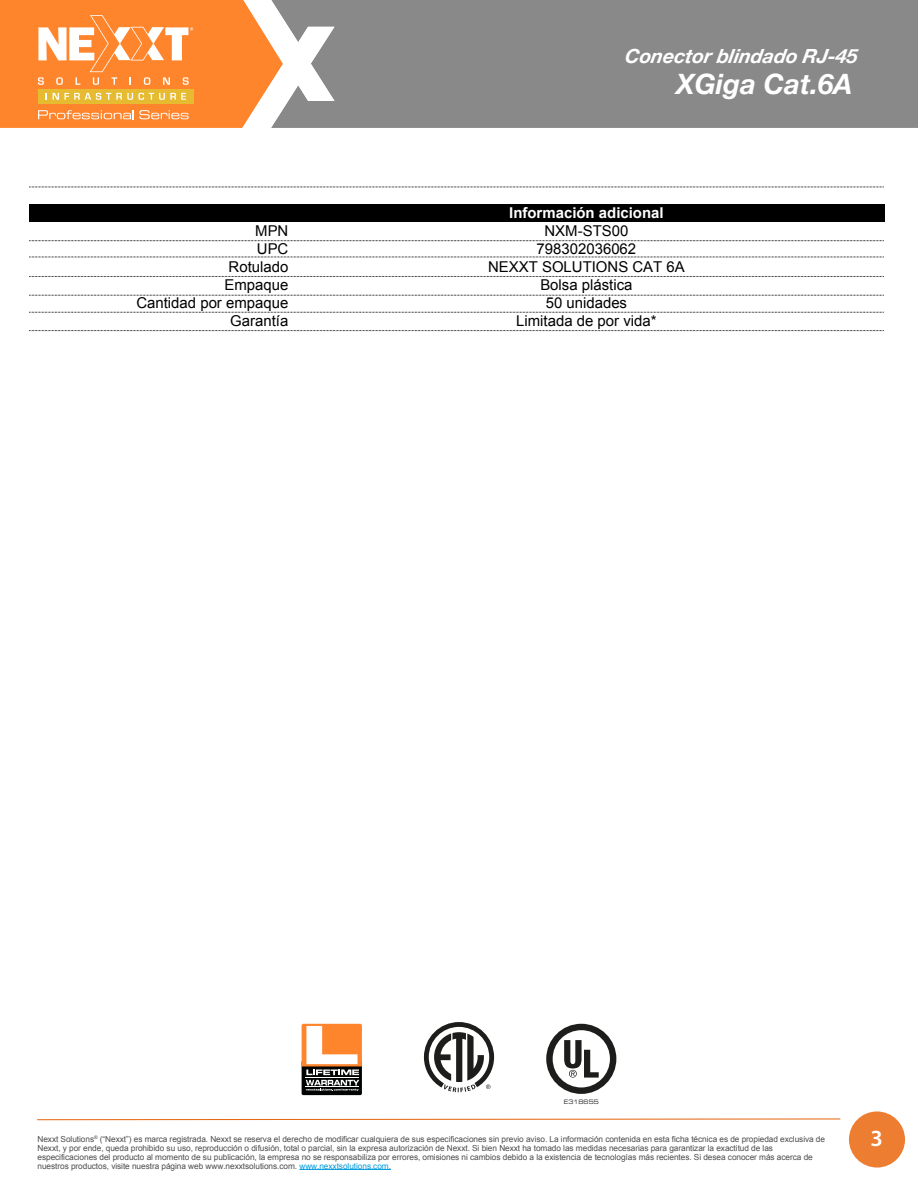
<style>
.page{position:relative;width:918px;height:1188px;background:#fff}
.page>*{position:absolute;margin:0;border:0;box-sizing:border-box;transform-origin:0 0}
.t1{font:italic 700 28.05px "Helvetica Neue";color:#fff}
.t2{font:600 23.25px "Myriad Pro";color:#fff}
.t3{font:italic 700 19.5px "Helvetica Neue";color:#fff}
.t4{font:15px/18px "Arial";color:#000;text-align:right}
.t5{font:700 15px "Arial";color:#fff}
.t6{font:8.25px/9px "Arial";letter-spacing:-.005em;color:#4c4c4e}
.t7{font:6px "Eurostile Extended Two";letter-spacing:.02em;color:#1d1d1b;scale:.85 1}
.s1{color:#009bdb}
</style>
<div class="page">
<svg style="left:37px;top:1118px;width:803px;height:2px"></svg>
<div style="left:849px;top:1111px;width:56px;height:57px;background:#ed7d31;border-radius:50%"></div>
<div style="left:334px;top:0;width:584px;height:128px;background:#898989"></div>
<svg style="left:0;top:0;width:334px;height:128px"></svg>
<svg style="left:29px;top:187px;width:855px;height:1px"></svg>
<svg style="left:546px;top:1024px;width:70px;height:70px"></svg>
<svg style="left:302px;top:1024px;width:60px;height:71px"></svg>
<hr style="left:305px;top:1087px;width:54px;height:1px;background:#fff">
<hr style="left:305px;top:1077px;width:54px;height:1px;background:#fff">
<svg style="left:424px;top:1022px;width:70px;height:70px"></svg>
<div style="left:29px;top:204px;width:855px;height:17px;background:#000"></div>
<svg style="left:29px;top:240px;width:855px;height:1px"></svg>
<svg style="left:29px;top:257px;width:855px;height:1px"></svg>
<svg style="left:29px;top:276px;width:855px;height:1px"></svg>
<svg style="left:29px;top:295px;width:855px;height:1px"></svg>
<svg style="left:29px;top:312px;width:855px;height:1px"></svg>
<svg style="left:29px;top:330px;width:855px;height:1px"></svg>
<hr style="left:299px;top:1169px;width:92px;height:1px;background:#009bdb">
<h3 class="t4" style="left:136px;top:222px;width:153px">MPN<br>UPC<br>Rotulado<br>Empaque<br>Cantidad por empaque<br>Garantía</h3>
<h3 class="t3" style="left:625px;top:41px;width:238px">Conectorblindado RJ-45</h3>
<h1 class="t1" style="left:676px;top:62px;width:178px">XGiga Cat.6A</h1>
<h3 class="t5" style="left:509px;top:203px;width:156px">Información adicional</h3>
<h3 class="t4" style="left:488px;top:222px;width:198px;text-align:center">NXM-STS00<br>798302036062<br>NEXXT SOLUTIONS CAT 6A<br>Bolsa plástica<br>50 unidades<br>Limitada de por vida*</h3>
<p class="t7" style="left:564px;top:1098px;width:43px">E318655</p>
<p class="t6" style="left:38px;top:1134px;width:789px">Nexxt Solutions<sup>®</sup> (“Nexxt”) es marca registrada. Nexxt se reserva el derecho de modificar cualquiera de sus especificaciones sin previo aviso. La información contenida en esta ficha técnica es de propiedad exclusiva de Nexxt, y por ende, queda prohibido su uso, reproducción o difusión, total o parcial, sin la expresa autorización de Nexxt. Si bien Nexxt ha tomado las medidas necesarias para garantizar la exactitud de las especificaciones del producto al momento de su publicación, la empresa no se responsabiliza por errores, omisiones ni cambios debido a la existencia de tecnologías más recientes. Si desea conocer más acerca de nuestros productos, visite nuestra página web www.nexxtsolutions.com. <span class="s1">www.nexxtsolutions.com.</span></p>
<h2 class="t2" style="left:871px;top:1124px;width:14px">3</h2>
</div>
